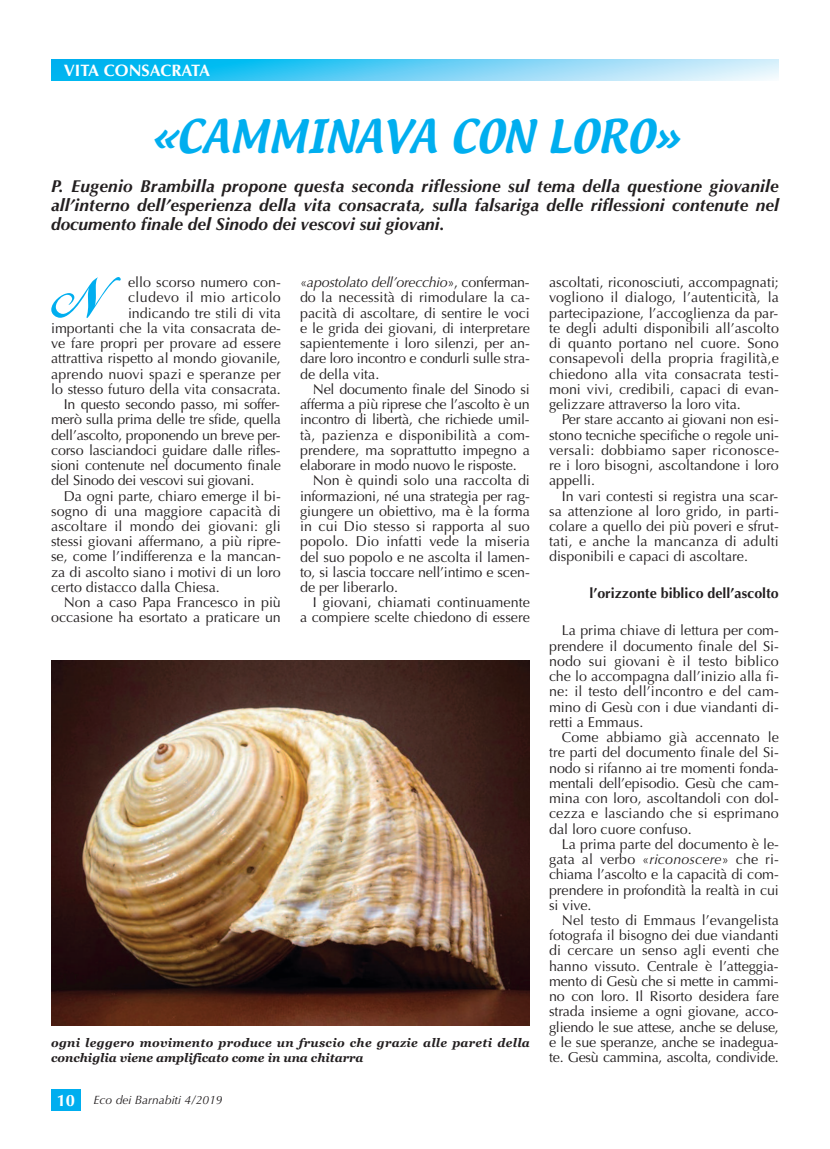
<style>
.page{position:relative;width:830px;height:1149px;background:#fff}
.page>*{position:absolute;margin:0;border:0;box-sizing:border-box;transform-origin:0 0}
.t1{font:57.75px "Alison Laser";color:#00aeef}
.t2{font:40.5px "Textile";color:#00aeef}
.t3{font:italic 700 17.25px/19.2px "Optima";color:#231f20;text-align:justify}
.t4{font:700 16.5px "Optima";color:#fff}
.t5{font:14.25px/15.1px "Optima";color:#231f20;text-align:justify}
.t6{font:14.25px "Optima";letter-spacing:-.02em;color:#231f20}
.t7{font:700 14.25px "Optima";color:#231f20}
.t8{font:14.25px "Optima";letter-spacing:.025em;color:#231f20}
.t9{font:italic 700 12px/14.2px "Georgia";letter-spacing:.025em;color:#231f20}
.t10{font:italic 12px "Optima";color:#231f20}
.s1{font-style:italic}
.s2{font-weight:700;font-style:normal;font-size:16.5px;color:#fff}
</style>
<div class="page">
<svg style="left:51px;top:60px;width:727px;height:21px;background:#66d0f5"></svg>
<div style="left:51px;top:1089px;width:30px;height:21px;background:#00aeef"></div>
<img style="left:51px;top:660px;width:478px;height:365px">
<p class="t4" style="left:64px;top:61px;width:148px">VITA CONSACRATA</p>
<h2 class="t2" style="left:150px;top:115px;width:530px">«CAMMINAVA CON LORO»</h2>
<p class="t3" style="left:51px;top:176px;width:729px">P. Eugenio Brambilla propone questa seconda riflessione sul tema della questione giovanile all’interno dell’esperienza della vita consacrata, sulla falsariga delle riflessioni contenute nel documento finale del Sinodo dei vescovi sui giovani.</p>
<h1 class="t1" style="left:51px;top:278px;width:50px">N</h1>
<p class="t5" style="left:128px;top:275px;width:154px">ello scorso numero con-</p>
<p class="t8" style="left:128px;top:289px;width:154px">cludevo il mio articolo</p>
<p class="t5" style="left:128px;top:305px;width:154px">indicando tre stili di vita</p>
<p class="t5" style="left:51px;top:320px;width:231px">importanti che la vita consacrata de-</p>
<p class="t5" style="left:51px;top:336px;width:231px">ve fare propri per provare ad essere</p>
<p class="t5" style="left:51px;top:351px;width:231px">attrattiva rispetto al mondo giovanile,</p>
<p class="t5" style="left:51px;top:366px;width:231px">aprendo nuovi spazi e speranze per</p>
<p class="t5" style="left:51px;top:381px;width:231px">lo stesso futuro della vita consacrata.</p>
<p class="t6" style="left:64px;top:396px;width:217px">In questo secondo passo, mi soffer-</p>
<p class="t6" style="left:51px;top:411px;width:231px">merò sulla prima delle tre sfide, quella</p>
<p class="t6" style="left:51px;top:426px;width:231px">dell’ascolto, proponendo un breve per-</p>
<p class="t5" style="left:51px;top:442px;width:231px">corso lasciandoci guidare dalle rifles-</p>
<p class="t5" style="left:51px;top:457px;width:231px">sioni contenute nel documento finale</p>
<p class="t6" style="left:51px;top:472px;width:205px">del Sinodo dei vescovi sui giovani.</p>
<p class="t5" style="left:64px;top:488px;width:218px">Da ogni parte, chiaro emerge il bi-</p>
<p class="t5" style="left:51px;top:503px;width:231px">sogno di una maggiore capacità di</p>
<p class="t5" style="left:51px;top:518px;width:231px">ascoltare il mondo dei giovani: gli</p>
<p class="t5" style="left:51px;top:534px;width:231px">stessi giovani affermano, a più ripre-</p>
<p class="t5" style="left:51px;top:549px;width:231px">se, come l’indifferenza e la mancan-</p>
<p class="t5" style="left:51px;top:564px;width:231px">za di ascolto siano i motivi di un loro</p>
<p class="t5" style="left:51px;top:579px;width:170px">certo distacco dalla Chiesa.</p>
<p class="t5" style="left:64px;top:594px;width:218px">Non a caso Papa Francesco in più</p>
<p class="t5" style="left:51px;top:610px;width:231px">occasione ha esortato a praticare un</p>
<p class="t5" style="left:300px;top:275px;width:231px">«<span class="s1">apostolato dell’orecchio</span>», conferman&shy;do la necessità di rimodulare la ca&shy;pacità di ascoltare, di sentire le voci e le grida dei giovani, di interpretare sapientemente i loro silenzi, per an&shy;dare loro incontro e condurli sulle stra&shy;de della vita.</p>
<p class="t5" style="left:313px;top:381px;width:218px">Nel documento finale del Sinodo si</p>
<p class="t5" style="left:300px;top:397px;width:231px">afferma a più riprese che l’ascolto è un</p>
<p class="t5" style="left:300px;top:412px;width:231px">incontro di libertà, che richiede umil-</p>
<p class="t5" style="left:300px;top:427px;width:231px">tà, pazienza e disponibilità a com-</p>
<p class="t5" style="left:300px;top:442px;width:231px">prendere, ma soprattutto impegno a</p>
<p class="t5" style="left:300px;top:457px;width:218px">elaborare in modo nuovo le risposte.</p>
<p class="t5" style="left:313px;top:473px;width:218px">Non è quindi solo una raccolta di</p>
<p class="t5" style="left:300px;top:488px;width:231px">informazioni, né una strategia per rag-</p>
<p class="t5" style="left:300px;top:503px;width:231px">giungere un obiettivo, ma è la forma</p>
<p class="t5" style="left:300px;top:518px;width:231px">in cui Dio stesso si rapporta al suo</p>
<p class="t5" style="left:300px;top:534px;width:231px">popolo. Dio infatti vede la miseria</p>
<p class="t5" style="left:300px;top:549px;width:231px">del suo popolo e ne ascolta il lamen-</p>
<p class="t5" style="left:300px;top:564px;width:231px">to, si lascia toccare nell’intimo e scen-</p>
<p class="t5" style="left:300px;top:579px;width:100px">de per liberarlo.</p>
<p class="t5" style="left:313px;top:595px;width:218px">I giovani, chiamati continuamente</p>
<p class="t5" style="left:300px;top:610px;width:231px">a compiere scelte chiedono di essere</p>
<p class="t9" style="left:51px;top:1035px;width:480px">ogni leggero movimento produce un fruscio che grazie alle pareti della conchiglia viene amplificato come in una chitarra</p>
<p class="t10" style="left:57px;top:1092px;width:167px"><span class="s2">10</span> Eco dei Barnabiti 4/2019</p>
<p class="t5" style="left:549px;top:275px;width:231px">ascoltati, riconosciuti, accompagnati; vogliono il dialogo, l’autenticità, la partecipazione, l’accoglienza da par&shy;te degli adulti disponibili all’ascolto di quanto portano nel cuore. Sono consapevoli della propria fragilità,e chiedono alla vita consacrata testi&shy;moni vivi, credibili, capaci di evan&shy;gelizzare attraverso la loro vita.</p>
<p class="t5" style="left:549px;top:412px;width:231px;text-indent:13px">Per stare accanto ai giovani non esi&shy;stono tecniche specifiche o regole uni&shy;versali: dobbiamo saper riconosce&shy;re i loro bisogni, ascoltandone i loro appelli.</p>
<p class="t5" style="left:549px;top:488px;width:231px;text-indent:13px">In vari contesti si registra una scar&shy;sa attenzione al loro grido, in parti&shy;colare a quello dei più poveri e sfrut&shy;tati, e anche la mancanza di adulti disponibili e capaci di ascoltare.</p>
<p class="t7" style="left:589px;top:585px;width:191px">l’orizzonte biblico dell’ascolto</p>
<p class="t5" style="left:549px;top:623px;width:231px;text-indent:13px">La prima chiave di lettura per com&shy;prendere il documento finale del Si&shy;nodo sui giovani è il testo biblico che lo accompagna dall’inizio alla fi&shy;ne: il testo dell’incontro e del cam&shy;mino di Gesù con i due viandanti di&shy;retti a Emmaus.</p>
<p class="t5" style="left:549px;top:729px;width:231px;text-indent:13px">Come abbiamo già accennato le tre parti del documento finale del Si&shy;nodo si rifanno ai tre momenti fonda&shy;mentali dell’episodio. Gesù che cam&shy;mina con loro, ascoltandoli con dol&shy;cezza e lasciando che si esprimano dal loro cuore confuso.</p>
<p class="t5" style="left:549px;top:836px;width:231px;text-indent:13px">La prima parte del documento è le&shy;gata al verbo «<span class="s1">riconoscere</span>» che ri&shy;chiama l’ascolto e la capacità di com&shy;prendere in profondità la realtà in cui si vive.</p>
<p class="t5" style="left:549px;top:912px;width:231px;text-indent:13px">Nel testo di Emmaus l’evangelista fotografa il bisogno dei due viandanti di cercare un senso agli eventi che hanno vissuto. Centrale è l’atteggia&shy;mento di Gesù che si mette in cammi&shy;no con loro. Il Risorto desidera fare strada insieme a ogni giovane, acco&shy;gliendo le sue attese, anche se deluse, e le sue speranze, anche se inadegua&shy;te. Gesù cammina, ascolta, condivide.</p>
</div>
